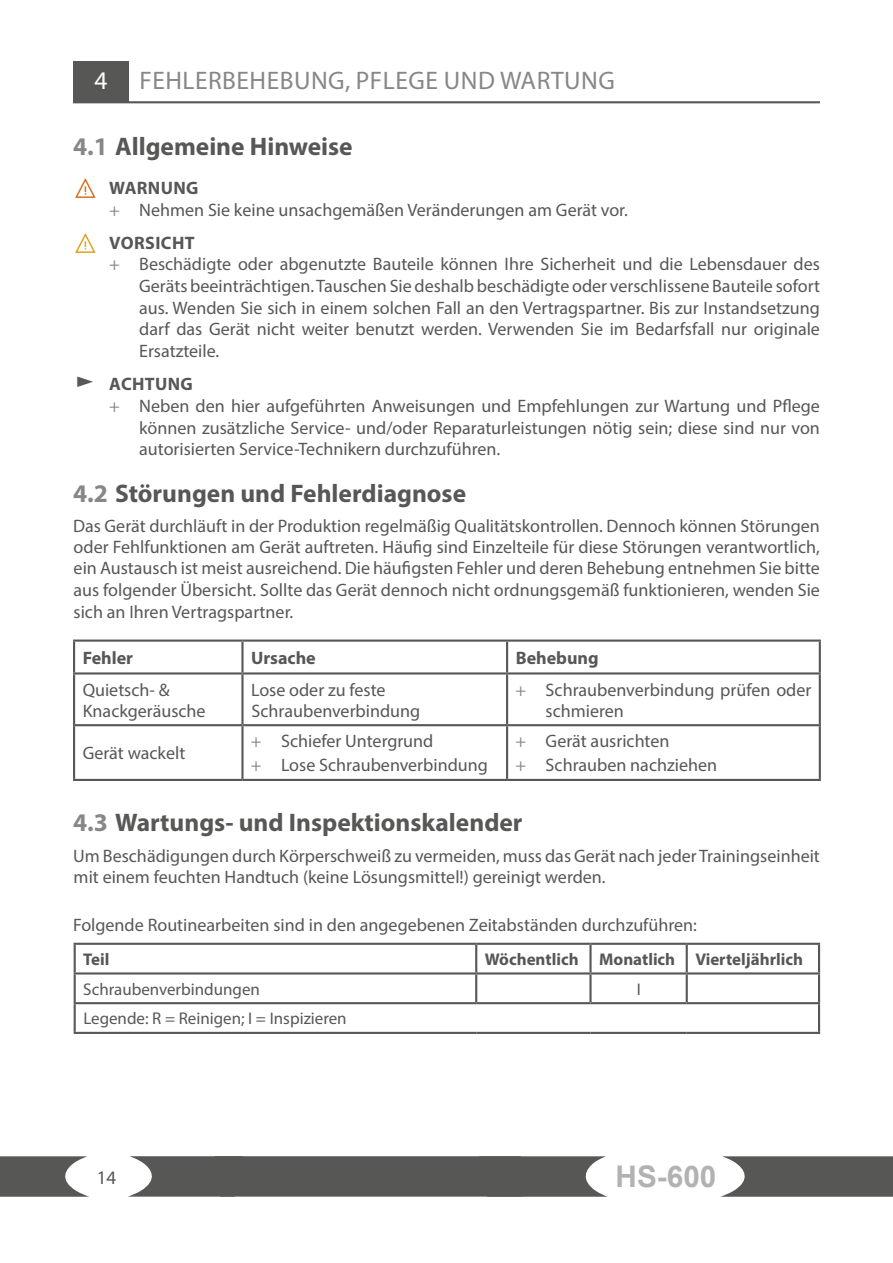
<style>
.page{position:relative;width:893px;height:1263px;background:#fff}
.page>*{position:absolute;margin:0;border:0;box-sizing:border-box;transform-origin:0 0}
.t1{font:700 29.7px "Arial";color:#b2b2b2}
.t2{font:700 25.5px "Myriad Pro";color:#575756}
.t3{font:25.5px "Myriad Pro";letter-spacing:.02em;color:#878787}
.t4{font:25.5px "Myriad Pro";color:#fff}
.t5{font:19.05px "Myriad Pro";color:#575756}
.t6{font:18px/21.6px "Myriad Pro";color:#575756;text-align:justify}
.t7{font:700 18px "Myriad Pro";letter-spacing:.02em;color:#575756}
.t8{font:700 18px "Myriad Pro";color:#575756}
.t9{font:16.95px "Myriad Pro";color:#575756}
.t10{font:700 16.95px "Myriad Pro";color:#575756}
.s1{color:#878787}
.s2{color:#d15c06}
.s3{color:#db9500}
</style>
<div class="page">
<svg style="left:0;top:1156px;width:89px;height:41px"></svg>
<svg style="left:720px;top:1156px;width:173px;height:41px;background:#6a6a69"></svg>
<svg style="left:128px;top:1156px;width:480px;height:41px;background:#646463"></svg>
<div style="left:73px;top:61px;width:55px;height:41px;background:#575756"></div>
<hr style="left:73px;top:101px;width:747px;height:2px;background:#575756">
<hr style="left:73px;top:642px;width:2px;height:30px;background:#575756">
<hr style="left:73px;top:639px;width:169px;height:3px;background:#575756">
<hr style="left:241px;top:642px;width:3px;height:30px;background:#575756">
<hr style="left:242px;top:639px;width:265px;height:3px;background:#575756">
<hr style="left:506px;top:642px;width:2px;height:30px;background:#575756">
<hr style="left:507px;top:639px;width:314px;height:3px;background:#575756">
<hr style="left:819px;top:642px;width:2px;height:30px;background:#575756">
<hr style="left:73px;top:674px;width:2px;height:50px;background:#575756">
<hr style="left:241px;top:674px;width:3px;height:50px;background:#575756">
<hr style="left:506px;top:674px;width:2px;height:50px;background:#575756">
<hr style="left:819px;top:674px;width:2px;height:50px;background:#575756">
<hr style="left:73px;top:672px;width:169px;height:2px;background:#575756">
<hr style="left:242px;top:672px;width:265px;height:2px;background:#575756">
<hr style="left:507px;top:672px;width:314px;height:2px;background:#575756">
<hr style="left:73px;top:726px;width:2px;height:53px;background:#575756">
<hr style="left:73px;top:724px;width:169px;height:2px;background:#575756">
<hr style="left:242px;top:724px;width:265px;height:2px;background:#575756">
<hr style="left:507px;top:724px;width:314px;height:2px;background:#575756">
<hr style="left:241px;top:726px;width:3px;height:53px;background:#575756">
<hr style="left:506px;top:726px;width:2px;height:53px;background:#575756">
<hr style="left:819px;top:726px;width:2px;height:53px;background:#575756">
<hr style="left:73px;top:779px;width:169px;height:2px;background:#575756">
<hr style="left:242px;top:779px;width:265px;height:2px;background:#575756">
<hr style="left:507px;top:779px;width:314px;height:2px;background:#575756">
<hr style="left:74px;top:1004px;width:2px;height:28px;background:#575756">
<hr style="left:818px;top:1004px;width:2px;height:28px;background:#575756">
<hr style="left:74px;top:1032px;width:402px;height:2px;background:#575756">
<hr style="left:476px;top:1032px;width:114px;height:2px;background:#575756">
<hr style="left:590px;top:1032px;width:97px;height:2px;background:#575756">
<hr style="left:687px;top:1032px;width:133px;height:2px;background:#575756">
<hr style="left:74px;top:943px;width:402px;height:2px;background:#575756">
<hr style="left:74px;top:945px;width:2px;height:27px;background:#575756">
<hr style="left:590px;top:943px;width:97px;height:2px;background:#575756">
<hr style="left:687px;top:943px;width:133px;height:2px;background:#575756">
<hr style="left:686px;top:945px;width:2px;height:27px;background:#575756">
<hr style="left:818px;top:945px;width:2px;height:27px;background:#575756">
<hr style="left:74px;top:974px;width:2px;height:28px;background:#575756">
<hr style="left:686px;top:974px;width:2px;height:28px;background:#575756">
<hr style="left:818px;top:974px;width:2px;height:28px;background:#575756">
<hr style="left:74px;top:1002px;width:402px;height:2px;background:#575756">
<hr style="left:590px;top:1002px;width:97px;height:2px;background:#575756">
<hr style="left:687px;top:1002px;width:133px;height:2px;background:#575756">
<hr style="left:476px;top:943px;width:114px;height:2px;background:#575756">
<hr style="left:475px;top:945px;width:2px;height:27px;background:#575756">
<hr style="left:589px;top:945px;width:3px;height:27px;background:#575756">
<hr style="left:475px;top:974px;width:2px;height:28px;background:#575756">
<hr style="left:589px;top:974px;width:3px;height:28px;background:#575756">
<hr style="left:476px;top:1002px;width:114px;height:2px;background:#575756">
<hr style="left:74px;top:972px;width:402px;height:2px;background:#575756">
<hr style="left:476px;top:972px;width:114px;height:2px;background:#575756">
<hr style="left:590px;top:972px;width:97px;height:2px;background:#575756">
<hr style="left:687px;top:972px;width:133px;height:2px;background:#575756">
<p class="t4" style="left:94px;top:65px;width:15px">4</p>
<p class="t3" style="left:139px;top:65px;width:477px">FEHLERBEHEBUNG, PFLEGE UND WARTUNG</p>
<p class="t2" style="left:73px;top:129px;width:281px"><span class="s1">4.1</span> Allgemeine Hinweise</p>
<p class="t7" style="left:73px;top:176px;width:127px"><span class="s2">⚠</span> WARNUNG</p>
<p class="t6" style="left:109px;top:198px;width:520px"><span class="s1">+</span> Nehmen Sie keine unsachgemäßen Veränderungen am Gerät vor.</p>
<p class="t7" style="left:73px;top:231px;width:123px"><span class="s3">⚠</span> VORSICHT</p>
<p class="t6" style="left:139px;top:253px;width:682px;text-indent:-30px"><span class="s1">+</span> Beschädigte oder abgenutzte Bauteile können Ihre Sicherheit und die Lebensdauer des Geräts beeinträchtigen. Tauschen Sie deshalb beschädigte oder verschlissene Bauteile sofort aus. Wenden Sie sich in einem solchen Fall an den Vertragspartner. Bis zur Instandsetzung darf das Gerät nicht weiter benutzt werden. Verwenden Sie im Bedarfsfall nur originale Ersatzteile.</p>
<p class="t7" style="left:109px;top:372px;width:85px">ACHTUNG</p>
<p class="t6" style="left:139px;top:395px;width:682px;text-indent:-30px"><span class="s1">+</span> Neben den hier aufgeführten Anweisungen und Empfehlungen zur Wartung und Pflege können zusätzliche Service- und/oder Reparaturleistungen nötig sein; diese sind nur von autorisierten Service-Technikern durchzuführen.</p>
<p class="t2" style="left:73px;top:476px;width:395px"><span class="s1">4.2</span> Störungen und Fehlerdiagnose</p>
<p class="t6" style="left:73px;top:515px;width:748px;line-height:21.1px">Das Gerät durchläuft in der Produktion regelmäßig Qualitätskontrollen. Dennoch können Störungen oder Fehlfunktionen am Gerät auftreten. Häufig sind Einzelteile für diese Störungen verantwortlich, ein Austausch ist meist ausreichend. Die häufigsten Fehler und deren Behebung entnehmen Sie bitte aus folgender Übersicht. Sollte das Gerät dennoch nicht ordnungsgemäß funktionieren, wenden Sie</p>
<p class="t6" style="left:74px;top:601px;width:221px">sich an Ihren Vertragspartner.</p>
<p class="t8" style="left:83px;top:646px;width:52px">Fehler</p>
<p class="t8" style="left:251px;top:646px;width:66px">Ursache</p>
<p class="t8" style="left:516px;top:646px;width:85px">Behebung</p>
<p class="t6" style="left:83px;top:678px;width:89px">Quietsch- &amp;</p>
<p class="t6" style="left:83px;top:700px;width:124px">Knackgeräusche</p>
<p class="t6" style="left:251px;top:679px;width:171px;line-height:21.1px">Lose oder zu feste<br>Schraubenverbindung</p>
<p class="t6" style="left:546px;top:679px;width:267px;line-height:21.1px;text-indent:-30px"><span class="s1">+</span> Schraubenverbindung prüfen oder schmieren</p>
<p class="t6" style="left:83px;top:742px;width:104px">Gerät wackelt</p>
<p class="t6" style="left:251px;top:730px;width:184px"><span class="s1">+</span> Schiefer Untergrund</p>
<p class="t6" style="left:251px;top:754px;width:238px"><span class="s1">+</span> Lose Schraubenverbindung</p>
<p class="t6" style="left:516px;top:730px;width:155px"><span class="s1">+</span> Gerät ausrichten</p>
<p class="t6" style="left:516px;top:754px;width:203px"><span class="s1">+</span> Schrauben nachziehen</p>
<p class="t2" style="left:73px;top:806px;width:451px"><span class="s1">4.3</span> Wartungs- und Inspektionskalender</p>
<p class="t6" style="left:73px;top:845px;width:748px;line-height:21.1px">Um Beschädigungen durch Körperschweiß zu vermeiden, muss das Gerät nach jeder Trainingseinheit mit einem feuchten Handtuch (keine Lösungsmittel!) gereinigt werden.</p>
<p class="t6" style="left:73px;top:914px;width:625px">Folgende Routinearbeiten sind in den angegebenen Zeitabständen durchzuführen:</p>
<p class="t10" style="left:83px;top:948px;width:28px">Teil</p>
<p class="t10" style="left:485px;top:948px;width:95px">Wöchentlich</p>
<p class="t10" style="left:599px;top:948px;width:78px">Monatlich</p>
<p class="t10" style="left:695px;top:948px;width:109px">Vierteljährlich</p>
<p class="t9" style="left:83px;top:978px;width:178px">Schraubenverbindungen</p>
<p class="t9" style="left:637px;top:978px;width:6px">I</p>
<p class="t9" style="left:83px;top:1008px;width:265px">Legende: R = Reinigen; I = Inspizieren</p>
<p class="t5" style="left:97px;top:1166px;width:21px">14</p>
<h1 class="t1" style="left:616px;top:1155px;width:102px">HS-600</h1>
</div>
